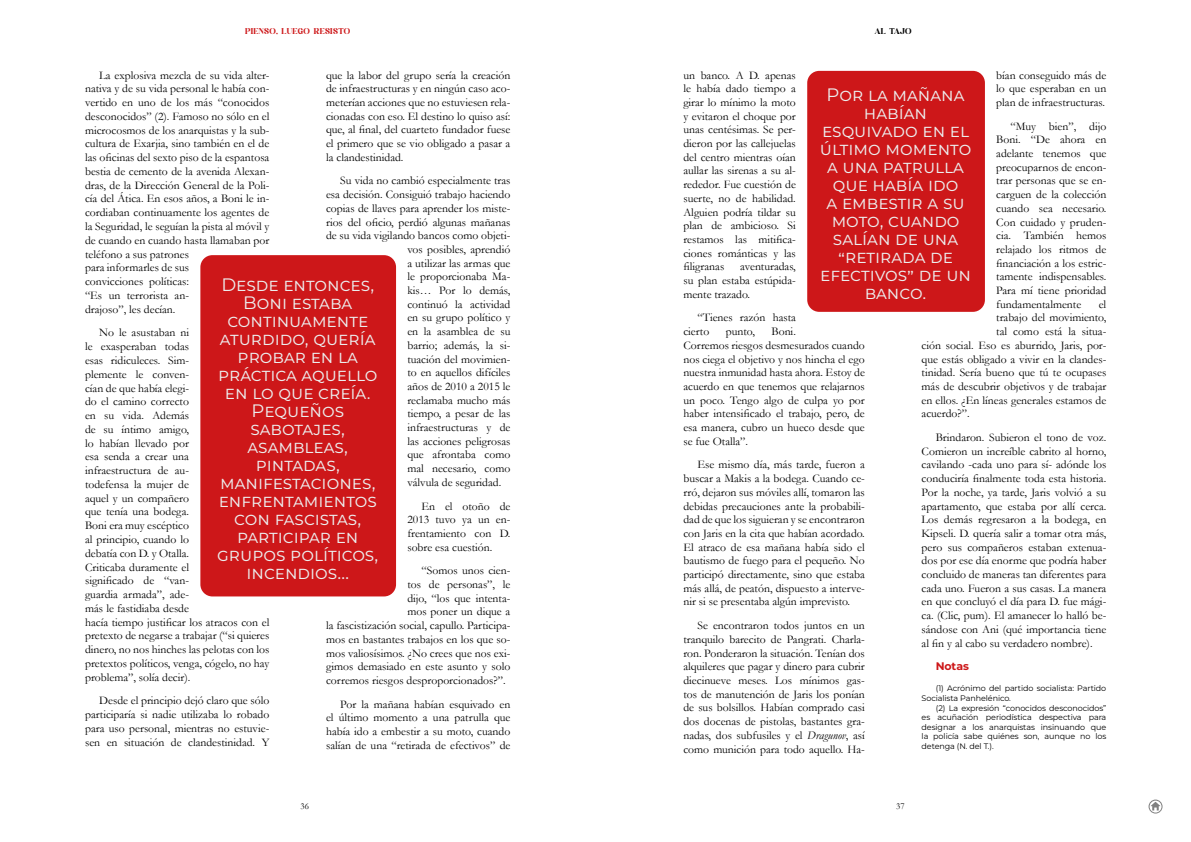
<style>
.page{position:relative;width:1191px;height:842px;background:#fff}
.page>*{position:absolute;margin:0;border:0;box-sizing:border-box;transform-origin:0 0}
.t1{font:18px/18px "Montserrat";letter-spacing:.01em;color:#ededed;text-align:center}
.t2{font:11.7px/13.7px "Garamond";color:#000;text-align:justify}
.t3{font:700 11px "Montserrat";letter-spacing:-.01em;color:#cd1719}
.t4{font:9px "Garamond";color:#020203}
.t5{font:8px/9.6px "Montserrat";letter-spacing:-.01em;color:#000}
.t6{font:8px "Mogilte";letter-spacing:.05em;color:#cd1719}
.t7{font:8px "Mogilte";letter-spacing:.04em;color:#000}
.s1{font-style:italic}
</style>
<div class="page">
<div style="left:807px;top:71px;width:178px;height:241px;background:#cd1719;border-radius:12px"></div>
<svg style="left:1148px;top:799px;width:14px;height:14px"></svg>
<div style="left:200px;top:255px;width:196px;height:341px;background:#cd1719;border-radius:12px"></div>
<p class="t6" style="left:245px;top:26px;width:107px">PIENSO, LUEGO RESISTO</p>
<p class="t2" style="left:326px;top:68px;width:186px">que la labor del grupo sería la creación de infraestructuras y en ningún caso aco&shy;meterían acciones que no estuviesen rela&shy;cionadas con eso. El destino lo quiso así: que, al final, del cuarteto fundador fuese el primero que se vio obligado a pasar a la clandestinidad.</p>
<p class="t2" style="left:340px;top:174px;width:172px">Su vida no cambió especialmente tras</p>
<p class="t2" style="left:326px;top:187px;width:186px">esa decisión. Consiguió trabajo haciendo</p>
<p class="t2" style="left:326px;top:201px;width:186px">copias de llaves para aprender los miste-</p>
<p class="t2" style="left:326px;top:215px;width:186px">rios del oficio, perdió algunas mañanas</p>
<p class="t2" style="left:326px;top:228px;width:186px">de su vida vigilando bancos como objeti-</p>
<p class="t2" style="left:407px;top:242px;width:104px">vos posibles, aprendió</p>
<p class="t2" style="left:407px;top:256px;width:105px">a utilizar las armas que</p>
<p class="t2" style="left:407px;top:269px;width:104px">le proporcionaba Ma-</p>
<p class="t2" style="left:407px;top:283px;width:104px">kis… Por lo demás,</p>
<p class="t2" style="left:407px;top:297px;width:104px">continuó la actividad</p>
<p class="t2" style="left:407px;top:311px;width:105px">en su grupo político y</p>
<p class="t2" style="left:407px;top:324px;width:104px">en la asamblea de su</p>
<p class="t2" style="left:407px;top:338px;width:104px">barrio; además, la si-</p>
<p class="t2" style="left:407px;top:352px;width:104px">tuación del movimien-</p>
<p class="t2" style="left:407px;top:365px;width:104px">to en aquellos difíciles</p>
<p class="t2" style="left:407px;top:379px;width:105px">años de 2010 a 2015 le</p>
<p class="t2" style="left:407px;top:393px;width:104px">reclamaba mucho más</p>
<p class="t2" style="left:407px;top:406px;width:104px">tiempo, a pesar de las</p>
<p class="t2" style="left:407px;top:420px;width:105px">infraestructuras y de</p>
<p class="t2" style="left:407px;top:434px;width:104px">las acciones peligrosas</p>
<p class="t2" style="left:407px;top:448px;width:104px">que afrontaba como</p>
<p class="t2" style="left:407px;top:461px;width:104px">mal necesario, como</p>
<p class="t2" style="left:407px;top:475px;width:95px">válvula de seguridad.</p>
<p class="t2" style="left:407px;top:499px;width:104px;text-indent:14px">En el otoño de 2013 tuvo ya un en&shy;frentamiento con D. sobre esa cuestión.</p>
<p class="t2" style="left:421px;top:563px;width:90px">“Somos unos cien-</p>
<p class="t2" style="left:407px;top:577px;width:105px">tos de personas”, le</p>
<p class="t2" style="left:407px;top:591px;width:104px">dijo, “los que intenta-</p>
<p class="t2" style="left:407px;top:605px;width:104px">mos poner un dique a</p>
<p class="t2" style="left:326px;top:618px;width:186px">la fascistización social, capullo. Participa-</p>
<p class="t2" style="left:326px;top:632px;width:186px">mos en bastantes trabajos en los que so-</p>
<p class="t2" style="left:326px;top:646px;width:186px">mos valiosísimos. ¿No crees que nos exi-</p>
<p class="t2" style="left:326px;top:659px;width:186px">gimos demasiado en este asunto y solo</p>
<p class="t2" style="left:326px;top:673px;width:181px">corremos riesgos desproporcionados?”.</p>
<p class="t2" style="left:326px;top:697px;width:186px;text-indent:14px">Por la mañana habían esquivado en el último momento a una patrulla que había ido a embestir a su moto, cuando salían de una “retirada de efectivos” de</p>
<p class="t2" style="left:85px;top:68px;width:186px;text-align:left;text-indent:14px">La explosiva mezcla de su vida alter&shy;nativa y de su vida personal le había con&shy;vertido en uno de los más “conocidos desconocidos” (2). Famoso no sólo en el microcosmos de los anarquistas y la sub&shy;cultura de Exarjia, sino también en el de las oficinas del sexto piso de la espantosa bestia de cemento de la avenida Alexan&shy;dras, de la Dirección General de la Poli&shy;cía del Ática. En esos años, a Boni le in&shy;cordiaban continuamente los agentes de la Seguridad, le seguían la pista al móvil y de cuando en cuando hasta llamaban por teléfono a sus patrones<br>para informarles de sus<br>convicciones políticas:<br>“Es un terrorista an-<br>drajoso”, les decían.</p>
<p class="t2" style="left:85px;top:326px;width:186px;text-align:left;text-indent:14px">No le asustaban ni<br>le exasperaban todas<br>esas ridiculeces. Sim-<br>plemente le conven-<br>cían de que había elegi-<br>do el camino correcto<br>en su vida. Además<br>de su íntimo amigo,<br>lo habían llevado por<br>esa senda a crear una<br>infraestructura de au-<br>todefensa la mujer de<br>aquel y un compañero<br>que tenía una bodega.<br>Boni era muy escéptico<br>al principio, cuando lo<br>debatía con D. y Otalla.<br>Criticaba duramente el<br>significado de “van-<br>guardia armada”, ade-<br>más le fastidiaba desde<br>hacía tiempo justificar los atracos con el pretexto de negarse a trabajar (“si quieres dinero, no nos hinches las pelotas con los pretextos políticos, venga, cógelo, no hay problema”, solía decir).</p>
<p class="t2" style="left:85px;top:694px;width:186px;text-indent:14px">Desde el principio dejó claro que sólo participaría si nadie utilizaba lo robado para uso personal, mientras no estuvie&shy;sen en situación de clandestinidad. Y</p>
<p class="t1" style="left:217px;top:275px;width:163px">Desde entonces,<br>Boni estaba continuamente aturdido, quería probar en la práctica aquello en lo que creía.<br>Pequeños sabotajes, asambleas, pintadas, manifestaciones, enfrentamientos con fascistas, participar en grupos políticos, incendios…</p>
<p class="t7" style="left:874px;top:26px;width:38px">AL TAJO</p>
<p class="t2" style="left:683px;top:68px;width:114px">un banco. A D. apenas le había dado tiempo a girar lo mínimo la moto y evitaron el choque por unas centésimas. Se per&shy;dieron por las callejuelas del centro mientras oían aullar las sirenas a su al&shy;rededor. Fue cuestión de suerte, no de habilidad.<br>Alguien podría tildar su plan de ambicioso. Si restamos las mitifica&shy;ciones románticas y las filigranas</p>
<p class="t2" style="left:996px;top:68px;width:112px">bían conseguido más de lo que esperaban en un plan de infraestructuras.</p>
<p class="t2" style="left:996px;top:119px;width:112px;text-indent:14px">“Muy bien”, dijo Boni. “De ahora en adelante tenemos que preocuparnos de encon&shy;trar personas que se en&shy;carguen de la colección cuando sea necesario.<br>Con cuidado y pruden&shy;cia. También hemos relajado los ritmos de financiación a los estric&shy;tamente indispensables.<br>Para mí tiene prioridad fundamentalmente</p>
<h1 class="t1" style="left:820px;top:85px;width:153px">Por la mañana habían esquivado en el último momento a una patrulla que había ido<br>a embestir a su moto, cuando salían de una “retirada de efectivos” de un banco.</h1>
<p class="t2" style="left:683px;top:259px;width:114px;text-indent:57px">aventuradas, su plan estaba estúpida&shy;mente trazado.</p>
<p class="t2" style="left:683px;top:311px;width:114px;text-indent:14px">“Tienes razón hasta cierto</p>
<p class="t2" style="left:1098px;top:297px;width:9px">el</p>
<p class="t2" style="left:996px;top:311px;width:112px">trabajo del movimiento,</p>
<p class="t2" style="left:996px;top:324px;width:112px">tal como está la situa-</p>
<p class="t2" style="left:921px;top:338px;width:186px">ción social. Eso es aburrido, Jaris, por-</p>
<p class="t2" style="left:921px;top:352px;width:186px">que estás obligado a vivir en la clandes-</p>
<p class="t2" style="left:921px;top:365px;width:186px">tinidad. Sería bueno que tú te ocupases</p>
<p class="t2" style="left:921px;top:379px;width:186px">más de descubrir objetivos y de trabajar</p>
<p class="t2" style="left:921px;top:393px;width:186px">en ellos. ¿En líneas generales estamos de</p>
<p class="t2" style="left:921px;top:406px;width:50px">acuerdo?”.</p>
<p class="t2" style="left:921px;top:430px;width:186px;text-indent:14px">Brindaron. Subieron el tono de voz.<br>Comieron un increíble cabrito al horno, cavilando -cada uno para sí- adónde los conduciría finalmente toda esta historia.<br>Por la noche, ya tarde, Jaris volvió a su apartamento, que estaba por allí cerca.<br>Los demás regresaron a la bodega, en Kipseli. D. quería salir a tomar otra más, pero sus compañeros estaban extenua&shy;dos por ese día enorme que podría haber concluido de maneras tan diferentes para cada uno. Fueron a sus casas. La manera en que concluyó el día para D. fue mági&shy;ca. (Clic, pum). El amanecer lo halló be&shy;sándose con Ani (qué importancia tiene al fin y al cabo su verdadero nombre).</p>
<p class="t3" style="left:935px;top:658px;width:35px">Notas</p>
<p class="t5" style="left:921px;top:683px;width:186px;text-indent:14px">(1) Acrónimo del partido socialista: Partido<br>Socialista Panhelénico.</p>
<p class="t5" style="left:921px;top:703px;width:186px;text-align:justify;text-indent:14px">(2) La expresión “conocidos desconocidos” es acuñación periodística despectiva para designar a los anarquistas insinuando que la policía sabe quiénes son, aunque no los detenga (N. del T.).</p>
<p class="t2" style="left:683px;top:324px;width:183px;text-align:left;text-indent:88px">Boni.<br>Corremos riesgos desmesurados cuando nos ciega el objetivo y nos hincha el ego nuestra inmunidad hasta ahora. Estoy de acuerdo en que tenemos que relajarnos un poco. Tengo algo de culpa yo por haber intensificado el trabajo, pero, de esa manera, cubro un hueco desde que se fue Otalla”.</p>
<p class="t2" style="left:683px;top:458px;width:183px;text-indent:14px">Ese mismo día, más tarde, fueron a buscar a Makis a la bodega. Cuando ce&shy;rró, dejaron sus móviles allí, tomaron las debidas precauciones ante la probabili&shy;dad de que los siguieran y se encontraron con Jaris en la cita que habían acordado.<br>El atraco de esa mañana había sido el bautismo de fuego para el pequeño. No participó directamente, sino que estaba más allá, de peatón, dispuesto a interve&shy;nir si se presentaba algún imprevisto.</p>
<p class="t2" style="left:683px;top:618px;width:183px;text-indent:14px">Se encontraron todos juntos en un tranquilo barecito de Pangrati. Charla&shy;ron. Ponderaron la situación. Tenían dos alquileres que pagar y dinero para cubrir diecinueve meses. Los mínimos gas&shy;tos de manutención de Jaris los ponían de sus bolsillos. Habían comprado casi dos docenas de pistolas, bastantes gra&shy;nadas, dos subfusiles y el <span class="s1">Dragunov</span>, así como munición para todo aquello. Ha-</p>
<p class="t2" style="left:726px;top:324px;width:31px">punto,</p>
<p class="t4" style="left:301px;top:800px;width:10px">36</p>
<p class="t4" style="left:896px;top:800px;width:10px">37</p>
</div>
